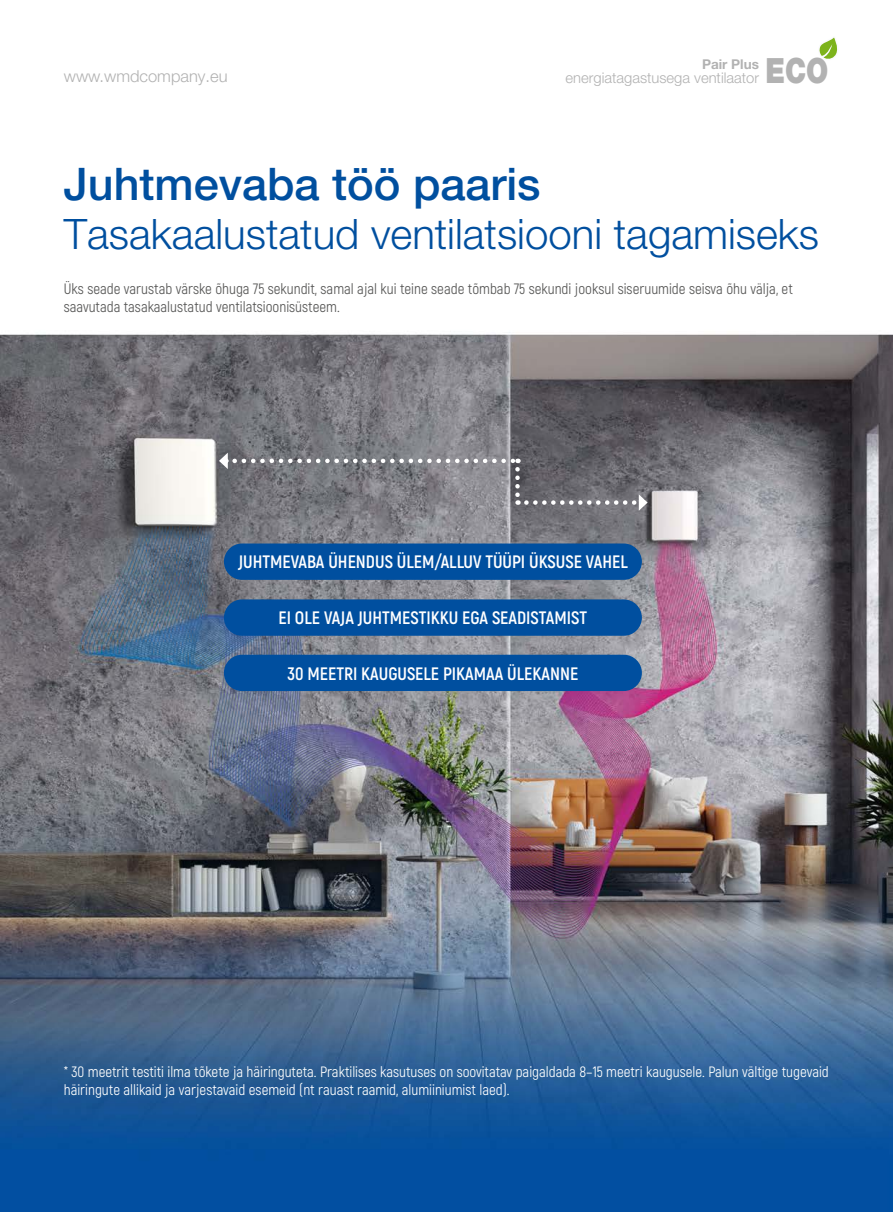
<style>
.page{position:relative;width:893px;height:1212px;background:#fff}
.page>*{position:absolute;margin:0;border:0;box-sizing:border-box;transform-origin:0 0}
.t1{font:500 45px "Helvetica Neue LT Pro";color:#004f9f}
.t2{font:300 42px "Helvetica Neue LT Pro";color:#004f9f}
.t3{font:900 34.95px "Helvetica Neue LT Pro";color:#b2b2b2;scale:.8 1}
.t4{font:700 18px "Akrobat";color:#fff}
.t5{font:300 16.5px "Helvetica Neue LT Pro";color:#b2b2b2}
.t6{font:15px/18px "Akrobat";color:#fff}
.t7{font:15px/18px "Akrobat";color:#575756}
.t8{font:300 14.7px "Helvetica Neue LT Pro";color:#b2b2b2}
.t9{font:700 13.5px "Helvetica Neue LT Pro";color:#b2b2b2}
</style>
<div class="page">
<svg style="left:819px;top:37px;width:19px;height:22px"></svg>
<img style="left:1px;top:332px;width:892px;height:880px">
<div style="left:224px;top:543px;width:418px;height:37px;background:#004f9f;border-radius:18px"></div>
<div style="left:224px;top:599px;width:418px;height:37px;background:#004f9f;border-radius:18px"></div>
<div style="left:224px;top:655px;width:418px;height:36px;background:#004f9f;border-radius:18px"></div>
<svg style="left:235px;top:459px;width:283px;height:4px"></svg>
<svg style="left:515px;top:469px;width:5px;height:36px"></svg>
<svg style="left:219px;top:453px;width:9px;height:16px"></svg>
<svg style="left:526px;top:494px;width:122px;height:17px;background:#838288"></svg>
<h3 class="t3" style="left:765px;top:50px;width:80px">ECO</h3>
<p class="t9" style="left:702px;top:56px;width:58px">Pair Plus</p>
<p class="t5" style="left:64px;top:67px;width:165px">www.wmdcompany.eu</p>
<p class="t8" style="left:566px;top:69px;width:195px">energiatagastusega ventilaator</p>
<p class="t1" style="left:64px;top:157px;width:478px">Juhtmevaba töö paaris</p>
<p class="t2" style="left:64px;top:208px;width:757px">Tasakaalustatud ventilatsiooni tagamiseks</p>
<p class="t7" style="left:64px;top:280px;width:731px">Üks seade varustab värske õhuga 75 sekundit, samal ajal kui teine seade tõmbab 75 sekundi jooksul siseruumide seisva õhu välja, et saavutada tasakaalustatud ventilatsioonisüsteem.</p>
<p class="t4" style="left:238px;top:550px;width:391px">JUHTMEVABA ÜHENDUS ÜLEM/ALLUV TÜÜPI ÜKSUSE VAHEL</p>
<p class="t4" style="left:278px;top:607px;width:310px">EI OLE VAJA JUHTMESTIKKU EGA SEADISTAMIST</p>
<p class="t4" style="left:287px;top:663px;width:292px">30 MEETRI KAUGUSELE PIKAMAA ÜLEKANNE</p>
<p class="t6" style="left:64px;top:1063px;width:766px">* 30 meetrit testiti ilma tõkete ja häiringuteta. Praktilises kasutuses on soovitatav paigaldada 8–15 meetri kaugusele. Palun vältige tugevaid häiringute allikaid ja varjestavaid esemeid (nt rauast raamid, alumiiniumist laed).</p>
</div>
